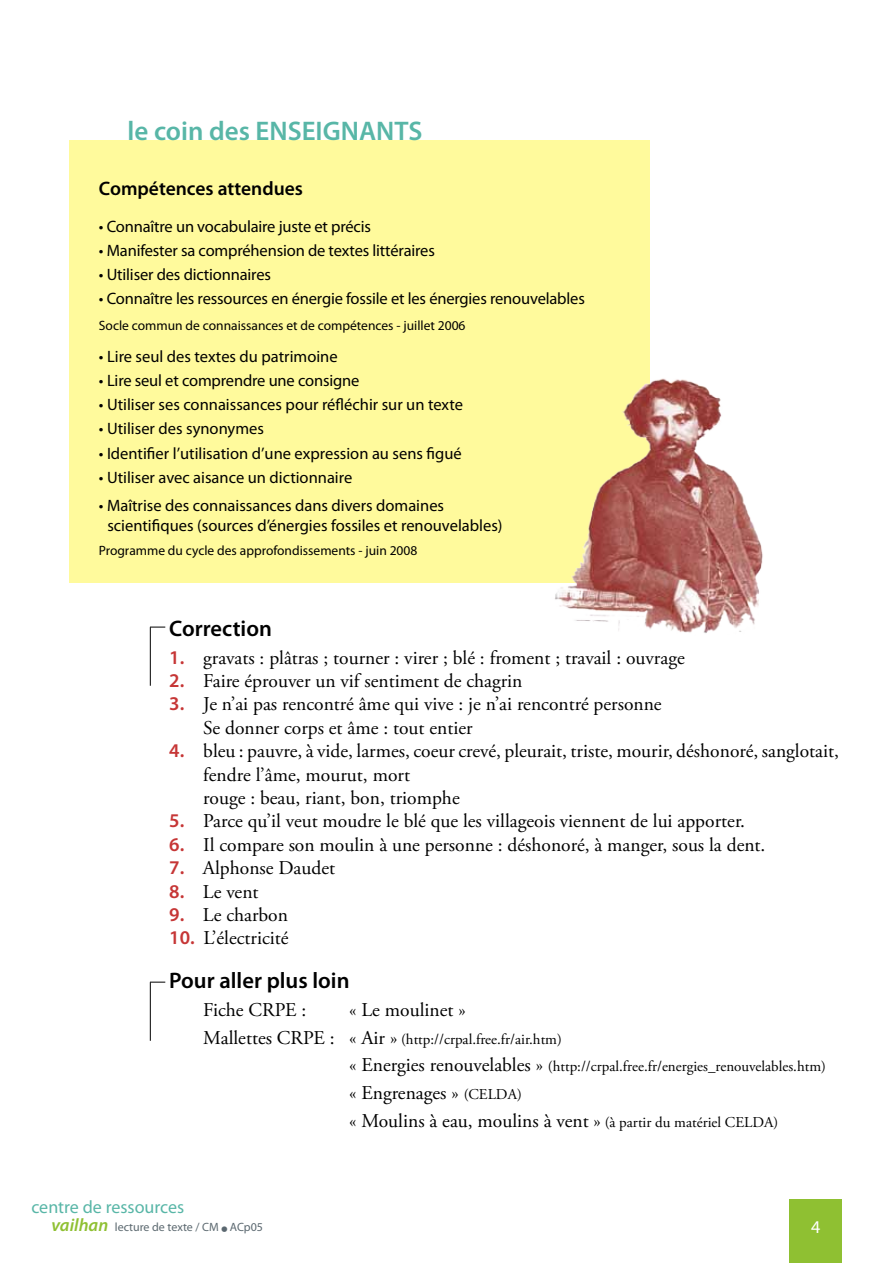
<style>
.page{position:relative;width:893px;height:1263px;background:#fff}
.page>*{position:absolute;margin:0;border:0;box-sizing:border-box;transform-origin:0 0}
.t1{font:600 27px "Myriad Pro";color:#58b6a7}
.t2{font:600 22.5px "Myriad Pro";color:#000}
.t3{font:19.5px/23.4px "Adobe Garamond Pro";color:#000}
.t4{font:600 19.5px "Myriad Pro";color:#000}
.t5{font:18px "Myriad Pro";color:#58b6a7}
.t6{font:18px "Myriad Pro";color:#fff}
.t7{font:16.5px/19.8px "Myriad Pro";letter-spacing:-.005em;color:#000}
.t8{font:15px/27.6px "Adobe Garamond Pro";color:#000}
.t9{font:13.5px "Myriad Pro";color:#000}
.t10{font:12px "Myriad Pro";color:#5c6970}
.s1{font-family:"Myriad Pro";font-weight:600;color:#c63636}
.s2{font-size:19.5px}
.s3{font-size:15px}
.s4{font-weight:600;font-style:italic;font-size:18px;color:#8fc032}
.s5{color:#5b6870}
</style>
<div class="page">
<div style="left:789px;top:1199px;width:52px;height:64px;background:#8fc032"></div>
<svg style="left:151px;top:627px;width:14px;height:1px"></svg>
<hr style="left:150px;top:627px;width:1px;height:59px;background:#000">
<div style="left:69px;top:140px;width:580px;height:442px;background:#fffa9c"></div>
<img style="left:543px;top:373px;width:220px;height:260px">
<svg style="left:151px;top:982px;width:14px;height:1px"></svg>
<hr style="left:150px;top:982px;width:1px;height:59px;background:#000">
<h1 class="t1" style="left:128px;top:114px;width:296px">le coin des ENSEIGNANTS</h1>
<p class="t4" style="left:99px;top:176px;width:206px">Compétences attendues</p>
<p class="t7" style="left:99px;top:216px;width:274px">• Connaître un vocabulaire juste et précis</p>
<p class="t7" style="left:99px;top:240px;width:338px">• Manifester sa compréhension de textes littéraires</p>
<p class="t7" style="left:99px;top:264px;width:174px">• Utiliser des dictionnaires</p>
<p class="t7" style="left:99px;top:288px;width:488px">• Connaître les ressources en énergie fossile et les énergies renouvelables</p>
<p class="t9" style="left:99px;top:317px;width:368px">Socle commun de connaissances et de compétences - juillet 2006</p>
<p class="t7" style="left:99px;top:347px;width:240px">• Lire seul des textes du patrimoine</p>
<p class="t7" style="left:99px;top:371px;width:262px">• Lire seul et comprendre une consigne</p>
<p class="t7" style="left:99px;top:395px;width:366px">• Utiliser ses connaissances pour réfléchir sur un texte</p>
<p class="t7" style="left:99px;top:419px;width:167px">• Utiliser des synonymes</p>
<p class="t7" style="left:99px;top:443px;width:364px">• Identifier l’utilisation d’une expression au sens figué</p>
<p class="t7" style="left:99px;top:467px;width:255px">• Utiliser avec aisance un dictionnaire</p>
<p class="t7" style="left:107px;top:495px;width:397px;text-indent:-8px">• Maîtrise des connaissances dans divers domaines scientifiques (sources d’énergies fossiles et renouvelables)</p>
<p class="t9" style="left:99px;top:542px;width:320px">Programme du cycle des approfondissements - juin 2008</p>
<p class="t2" style="left:169px;top:614px;width:104px">Correction</p>
<p class="t3" style="left:169px;top:646px;width:517px"><span class="s1">1.</span> gravats : plâtras ; tourner : virer ; blé : froment ; travail : ouvrage</p>
<p class="t3" style="left:169px;top:670px;width:355px"><span class="s1">2.</span> Faire éprouver un vif sentiment de chagrin</p>
<p class="t3" style="left:203px;top:693px;width:460px;text-indent:-34px"><span class="s1">3.</span> Je n’ai pas rencontré âme qui vive : je n’ai rencontré personne<br>Se donner corps et âme : tout entier</p>
<p class="t3" style="left:203px;top:740px;width:637px;text-indent:-34px"><span class="s1">4.</span> bleu : pauvre, à vide, larmes, coeur crevé, pleurait, triste, mourir, déshonoré, sanglotait, fendre l’âme, mourut, mort<br>rouge : beau, riant, bon, triomphe</p>
<p class="t3" style="left:169px;top:810px;width:577px"><span class="s1">5.</span> Parce qu’il veut moudre le blé que les villageois viennent de lui apporter.</p>
<p class="t3" style="left:169px;top:833px;width:598px"><span class="s1">6.</span> Il compare son moulin à une personne : déshonoré, à manger, sous la dent.</p>
<p class="t3" style="left:169px;top:857px;width:167px"><span class="s1">7.</span> Alphonse Daudet</p>
<p class="t3" style="left:169px;top:880px;width:91px"><span class="s1">8.</span> Le vent</p>
<p class="t3" style="left:169px;top:904px;width:120px"><span class="s1">9.</span> Le charbon</p>
<p class="t3" style="left:169px;top:927px;width:121px"><span class="s1">10.</span> L’électricité</p>
<p class="t2" style="left:169px;top:966px;width:182px">Pour aller plus loin</p>
<p class="t3" style="left:203px;top:999px;width:105px">Fiche CRPE :</p>
<p class="t3" style="left:349px;top:999px;width:118px">« Le moulinet »</p>
<p class="t8" style="left:349px;top:1026px;width:478px;text-indent:-146px"><span class="s2">Mallettes CRPE : « Air »</span> (http://crpal.free.fr/air.htm)<br><span class="s2">« Energies renouvelables »</span> (http://crpal.free.fr/energies_renouvelables.htm)</p>
<p class="t3" style="left:349px;top:1080px;width:431px;line-height:27.6px">« Engrenages » <span class="s3">(CELDA)<br></span>« Moulins à eau, moulins à vent » <span class="s3">(à partir du matériel CELDA)</span></p>
<p class="t5" style="left:31px;top:1195px;width:154px">centre de ressources</p>
<p class="t10" style="left:52px;top:1219px;width:213px"><span class="s4">vailhan</span> lecture de texte / CM <span class="s5">● ACp05</span></p>
<p class="t6" style="left:811px;top:1216px;width:11px">4</p>
</div>
